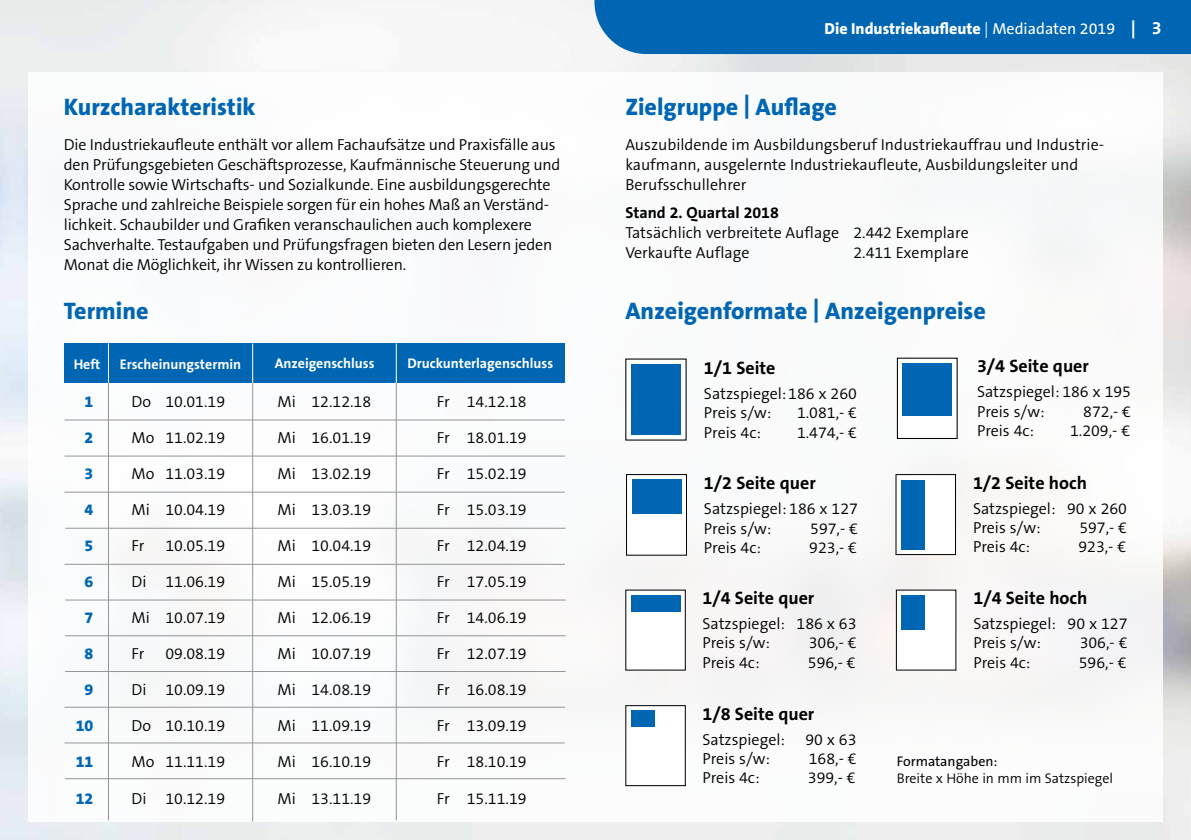
<style>
.page{position:relative;width:1191px;height:840px;background:#fff}
.page>*{position:absolute;margin:0;border:0;box-sizing:border-box;transform-origin:0 0}
.t1{font:800 24px "The Sans B8";color:#0066b3}
.t2{font:700 18px "The Sans B7";color:#000}
.t3{font:300 16px/20px "The Sans B4";color:#000}
.t4{font:800 16px "The Sans B8";color:#fff}
.t5{font:700 16px "The Sans B7";color:#000}
.t6{font:800 16px "The Sans B8";color:#0066b3}
.t7{font:700 14px "The Sans B7";color:#fff}
.t8{font:300 14px "The Sans B4";color:#000}
.t9{font:14px "The Sans B5 Plain";color:#000}
.s1{font-family:"The Sans B4";font-weight:300}
.s2{font-family:"The Sans B5 Plain";font-weight:400}
.s3{font-family:"The Sans B7";font-weight:700;font-size:18px}
</style>
<div class="page">
<div style="left:594px;top:0;width:597px;height:54px;background:#0066b3"></div>
<div style="left:631px;top:364px;width:50px;height:70px;background:#0066b3"></div>
<div style="left:626px;top:474px;width:61px;height:81px;border:1px solid #000"></div>
<div style="left:631px;top:479px;width:50px;height:34px;background:#0066b3"></div>
<div style="left:897px;top:357px;width:60px;height:82px;border:1px solid #000"></div>
<div style="left:902px;top:363px;width:50px;height:52px;background:#0066b3"></div>
<div style="left:895px;top:474px;width:61px;height:80px;border:1px solid #000"></div>
<div style="left:901px;top:479px;width:24px;height:70px;background:#0066b3"></div>
<div style="left:631px;top:595px;width:49px;height:16px;background:#0066b3"></div>
<div style="left:901px;top:595px;width:24px;height:34px;background:#0066b3"></div>
<div style="left:625px;top:704px;width:61px;height:81px;border:1px solid #000"></div>
<div style="left:631px;top:710px;width:23px;height:16px;background:#0066b3"></div>
<div style="left:65px;top:343px;width:500px;height:39px;background:#0066b3"></div>
<hr style="left:108px;top:377px;width:1px;height:442px;background:#939598">
<hr style="left:252px;top:377px;width:1px;height:444px;background:#939598">
<hr style="left:396px;top:377px;width:1px;height:442px;background:#939598">
<hr style="left:108px;top:343px;width:1px;height:39px;background:#fff">
<hr style="left:252px;top:343px;width:1px;height:40px;background:#fff">
<hr style="left:396px;top:343px;width:1px;height:40px;background:#fff">
<hr style="left:65px;top:419px;width:500px;height:1px;background:#939598">
<hr style="left:65px;top:455px;width:500px;height:1px;background:#939598">
<hr style="left:65px;top:491px;width:500px;height:1px;background:#939598">
<hr style="left:65px;top:527px;width:500px;height:1px;background:#939598">
<hr style="left:65px;top:563px;width:500px;height:1px;background:#939598">
<hr style="left:65px;top:599px;width:500px;height:1px;background:#939598">
<hr style="left:65px;top:635px;width:500px;height:1px;background:#939598">
<hr style="left:65px;top:670px;width:500px;height:1px;background:#939598">
<hr style="left:65px;top:706px;width:500px;height:1px;background:#939598">
<hr style="left:65px;top:742px;width:500px;height:1px;background:#939598">
<hr style="left:65px;top:777px;width:500px;height:1px;background:#939598">
<h1 class="t1" style="left:64px;top:94px;width:193px">Kurzcharakteristik</h1>
<p class="t3" style="left:64px;top:135px;width:498px">Die Industriekaufleute enthält vor allem Fachaufsätze und Praxisfälle aus den Prüfungsgebieten Geschäftsprozesse, Kaufmännische Steuerung und Kontrolle sowie Wirtschafts- und Sozialkunde. Eine ausbildungsgerechte Sprache und zahlreiche Beispiele sorgen für ein hohes Maß an Verständ&shy;lichkeit. Schaubilder und Grafiken veranschaulichen auch komplexere Sachverhalte. Testaufgaben und Prüfungsfragen bieten den Lesern jeden Monat die Möglichkeit, ihr Wissen zu kontrollieren.</p>
<h1 class="t1" style="left:64px;top:298px;width:86px">Termine</h1>
<p class="t7" style="left:74px;top:357px;width:28px">Heft</p>
<p class="t6" style="left:85px;top:393px;width:10px">1</p>
<p class="t6" style="left:85px;top:429px;width:10px">2</p>
<p class="t6" style="left:85px;top:465px;width:10px">3</p>
<p class="t6" style="left:85px;top:501px;width:10px">4</p>
<p class="t6" style="left:85px;top:537px;width:10px">5</p>
<p class="t6" style="left:85px;top:573px;width:10px">6</p>
<p class="t6" style="left:85px;top:609px;width:10px">7</p>
<p class="t6" style="left:85px;top:645px;width:10px">8</p>
<p class="t6" style="left:85px;top:681px;width:10px">9</p>
<p class="t6" style="left:76px;top:717px;width:19px">10</p>
<p class="t6" style="left:76px;top:753px;width:19px">11</p>
<p class="t6" style="left:76px;top:789px;width:19px">12</p>
<p class="t7" style="left:120px;top:356px;width:123px">Erscheinungstermin</p>
<p class="t3" style="left:131px;top:392px;width:95px">Do 10.01.19</p>
<p class="t3" style="left:131px;top:428px;width:95px">Mo 11.02.19</p>
<p class="t3" style="left:131px;top:464px;width:95px">Mo 11.03.19</p>
<p class="t3" style="left:131px;top:500px;width:95px">Mi 10.04.19</p>
<p class="t3" style="left:131px;top:536px;width:14px">Fr</p>
<p class="t3" style="left:165px;top:536px;width:61px">10.05.19</p>
<p class="t3" style="left:131px;top:572px;width:95px">Di 11.06.19</p>
<p class="t3" style="left:131px;top:608px;width:95px">Mi 10.07.19</p>
<p class="t3" style="left:131px;top:644px;width:14px">Fr</p>
<p class="t3" style="left:165px;top:644px;width:61px">09.08.19</p>
<p class="t3" style="left:131px;top:680px;width:95px">Di 10.09.19</p>
<p class="t3" style="left:131px;top:716px;width:95px">Do 10.10.19</p>
<p class="t3" style="left:131px;top:752px;width:95px">Mo 11.11.19</p>
<p class="t3" style="left:131px;top:788px;width:95px">Di 10.12.19</p>
<p class="t7" style="left:275px;top:355px;width:101px">Anzeigenschluss</p>
<p class="t3" style="left:277px;top:392px;width:95px">Mi 12.12.18</p>
<p class="t3" style="left:277px;top:428px;width:95px">Mi 16.01.19</p>
<p class="t3" style="left:277px;top:464px;width:95px">Mi 13.02.19</p>
<p class="t3" style="left:277px;top:500px;width:95px">Mi 13.03.19</p>
<p class="t3" style="left:277px;top:536px;width:95px">Mi 10.04.19</p>
<p class="t3" style="left:277px;top:572px;width:95px">Mi 15.05.19</p>
<p class="t3" style="left:277px;top:608px;width:95px">Mi 12.06.19</p>
<p class="t3" style="left:277px;top:644px;width:95px">Mi 10.07.19</p>
<p class="t3" style="left:277px;top:680px;width:95px">Mi 14.08.19</p>
<p class="t3" style="left:277px;top:716px;width:95px">Mi 11.09.19</p>
<p class="t3" style="left:277px;top:752px;width:95px">Mi 16.10.19</p>
<p class="t3" style="left:277px;top:788px;width:95px">Mi 13.11.19</p>
<p class="t7" style="left:407px;top:355px;width:147px">Druckunterlagenschluss</p>
<p class="t3" style="left:437px;top:392px;width:91px">Fr 14.12.18</p>
<p class="t3" style="left:437px;top:428px;width:91px">Fr 18.01.19</p>
<p class="t3" style="left:437px;top:464px;width:91px">Fr 15.02.19</p>
<p class="t3" style="left:437px;top:500px;width:91px">Fr 15.03.19</p>
<p class="t3" style="left:437px;top:536px;width:91px">Fr 12.04.19</p>
<p class="t3" style="left:437px;top:572px;width:91px">Fr 17.05.19</p>
<p class="t3" style="left:437px;top:608px;width:91px">Fr 14.06.19</p>
<p class="t3" style="left:437px;top:644px;width:91px">Fr 12.07.19</p>
<p class="t3" style="left:437px;top:680px;width:91px">Fr 16.08.19</p>
<p class="t3" style="left:437px;top:716px;width:91px">Fr 13.09.19</p>
<p class="t3" style="left:437px;top:752px;width:91px">Fr 18.10.19</p>
<p class="t3" style="left:437px;top:788px;width:91px">Fr 15.11.19</p>
<p class="t4" style="left:824px;top:20px;width:339px">Die Industriekaufleute <span class="s1">|</span> <span class="s2">Mediadaten 2019</span> <span class="s3">| 3</span></p>
<h1 class="t1" style="left:625px;top:94px;width:213px">Zielgruppe | Auflage</h1>
<p class="t3" style="left:625px;top:135px;width:480px">Auszubildende im Ausbildungsberuf Industriekauffrau und Industrie&shy;kaufmann, ausgelernte Industriekaufleute, Ausbildungsleiter und<br>Berufsschullehrer</p>
<p class="t5" style="left:625px;top:204px;width:155px">Stand 2. Quartal 2018</p>
<p class="t3" style="left:625px;top:223px;width:345px">Tatsächlich verbreitete Auflage 2.442 Exemplare<br>Verkaufte Auflage</p>
<p class="t3" style="left:853px;top:243px;width:117px">2.411 Exemplare</p>
<h1 class="t1" style="left:625px;top:298px;width:362px">Anzeigenformate | Anzeigenpreise</h1>
<p class="t2" style="left:704px;top:358px;width:73px">1/1 Seite</p>
<p class="t3" style="left:704px;top:384px;width:155px;line-height:19.2px">Satzspiegel:186 x 260<br>Preis s/w:</p>
<p class="t2" style="left:977px;top:356px;width:113px">3/4 Seite quer</p>
<p class="t3" style="left:977px;top:382px;width:156px;line-height:19.2px">Satzspiegel: 186 x 195<br>Preis s/w:</p>
<p class="t3" style="left:1083px;top:401px;width:49px">872,- €</p>
<p class="t3" style="left:797px;top:403px;width:62px">1.081,- €</p>
<p class="t3" style="left:704px;top:422px;width:58px">Preis 4c:</p>
<p class="t3" style="left:797px;top:422px;width:62px">1.474,- €</p>
<p class="t2" style="left:704px;top:473px;width:113px">1/2 Seite quer</p>
<p class="t3" style="left:704px;top:499px;width:155px;line-height:19.2px">Satzspiegel: 186 x 127<br>Preis s/w:</p>
<p class="t3" style="left:810px;top:518px;width:49px">597,- €</p>
<p class="t3" style="left:977px;top:420px;width:58px">Preis 4c:</p>
<p class="t3" style="left:1070px;top:420px;width:62px">1.209,- €</p>
<p class="t2" style="left:973px;top:473px;width:116px">1/2 Seite hoch</p>
<p class="t3" style="left:973px;top:499px;width:156px;line-height:19.2px">Satzspiegel: 90 x 260<br>Preis s/w:</p>
<p class="t3" style="left:1079px;top:517px;width:49px">597,- €</p>
<p class="t3" style="left:704px;top:537px;width:58px">Preis 4c:</p>
<p class="t3" style="left:809px;top:537px;width:49px">923,- €</p>
<p class="t3" style="left:973px;top:537px;width:58px">Preis 4c:</p>
<p class="t3" style="left:1078px;top:537px;width:49px">923,- €</p>
<p class="t2" style="left:702px;top:588px;width:113px">1/4 Seite quer</p>
<p class="t3" style="left:702px;top:614px;width:155px;line-height:19.2px">Satzspiegel: 186 x 63<br>Preis s/w:</p>
<p class="t3" style="left:808px;top:633px;width:49px">306,- €</p>
<p class="t2" style="left:973px;top:588px;width:116px">1/4 Seite hoch</p>
<p class="t3" style="left:973px;top:614px;width:156px;line-height:19.2px">Satzspiegel: 90 x 127<br>Preis s/w:</p>
<p class="t3" style="left:1079px;top:633px;width:49px">306,- €</p>
<p class="t3" style="left:702px;top:652px;width:58px">Preis 4c:</p>
<p class="t3" style="left:808px;top:652px;width:49px">596,- €</p>
<p class="t3" style="left:973px;top:652px;width:58px">Preis 4c:</p>
<p class="t3" style="left:1078px;top:652px;width:49px">596,- €</p>
<p class="t2" style="left:702px;top:703px;width:113px">1/8 Seite quer</p>
<p class="t3" style="left:702px;top:729px;width:84px">Satzspiegel:</p>
<p class="t3" style="left:805px;top:729px;width:53px">90 x 63</p>
<p class="t3" style="left:702px;top:748px;width:69px">Preis s/w:</p>
<p class="t3" style="left:808px;top:748px;width:49px">168,- €</p>
<p class="t3" style="left:702px;top:767px;width:58px">Preis 4c:</p>
<p class="t3" style="left:808px;top:767px;width:49px">399,- €</p>
<p class="t9" style="left:897px;top:753px;width:102px">Formatangaben:</p>
<p class="t8" style="left:897px;top:770px;width:218px">Breite x Höhe in mm im Satzspiegel</p>
</div>
